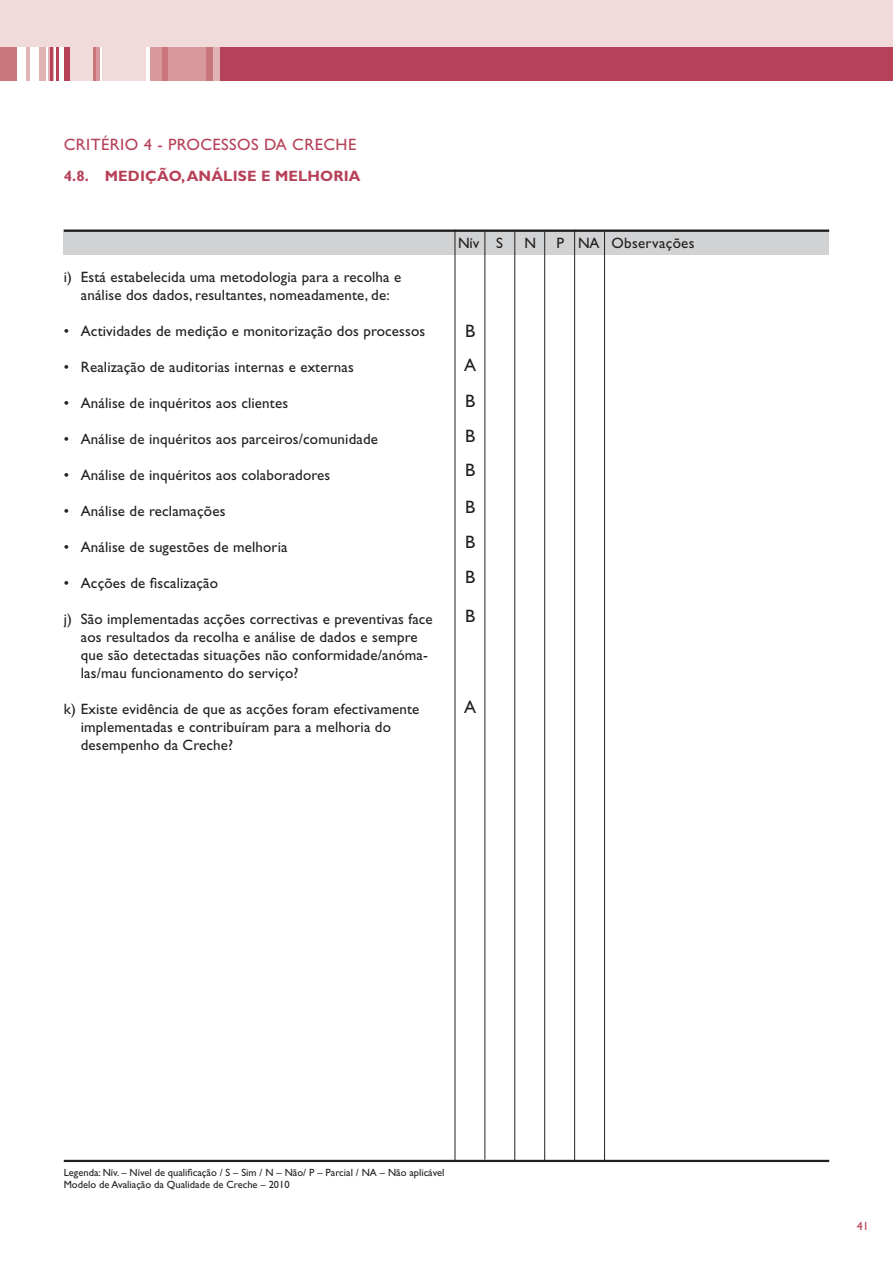
<style>
.page{position:relative;width:893px;height:1263px;background:#fff}
.page>*{position:absolute;margin:0;border:0;box-sizing:border-box;transform-origin:0 0}
.t1{font:18px/34.5px "Gill Sans";color:#231f20;text-align:justify}
.t2{font:16.5px "Gill Sans";letter-spacing:.025em;color:#b74158}
.t3{font:15px/18px "Gill Sans";letter-spacing:.01em;color:#231f20}
.t4{font:700 15px "Gill Sans";letter-spacing:.01em;color:#b74158}
.t5{font:12px "Gill Sans";color:#b74158}
.t6{font:10.5px/12.6px "Gill Sans";color:#231f20}
</style>
<div class="page">
<div style="left:220px;top:47px;width:673px;height:34px;background:#b74158"></div>
<div style="left:0;top:47px;width:17px;height:34px;background:#c8767c"></div>
<div style="left:69px;top:47px;width:24px;height:34px;background:#f0dbda"></div>
<div style="left:103px;top:47px;width:43px;height:34px;background:#f0dbda"></div>
<hr style="left:27px;top:47px;width:3px;height:34px;background:#e1b3b2">
<div style="left:39px;top:47px;width:7px;height:34px;background:#e1b3b2"></div>
<div style="left:48px;top:47px;width:5px;height:34px;background:#e1b3b2"></div>
<hr style="left:50px;top:47px;width:2px;height:34px;background:#b74158">
<hr style="left:56px;top:47px;width:3px;height:34px;background:#b74158">
<div style="left:64px;top:47px;width:5px;height:34px;background:#b74158"></div>
<hr style="left:93px;top:47px;width:3px;height:34px;background:#c8767c">
<hr style="left:96px;top:47px;width:4px;height:34px;background:#d6989a">
<div style="left:150px;top:47px;width:63px;height:34px;background:#d6989a"></div>
<div style="left:162px;top:47px;width:6px;height:34px;background:#c8767c"></div>
<div style="left:206px;top:47px;width:7px;height:34px;background:#c8767c"></div>
<div style="left:213px;top:47px;width:7px;height:34px;background:#e1b3b2"></div>
<div style="left:0;top:0;width:893px;height:47px;background:#f0dbda"></div>
<div style="left:64px;top:230px;width:765px;height:25px;background:#d1d2d4"></div>
<hr style="left:455px;top:230px;width:1px;height:931px;background:#231f20">
<hr style="left:484px;top:231px;width:1px;height:928px;background:#231f20">
<hr style="left:514px;top:231px;width:1px;height:930px;background:#231f20">
<hr style="left:544px;top:231px;width:1px;height:931px;background:#231f20">
<hr style="left:574px;top:230px;width:1px;height:932px;background:#231f20">
<hr style="left:604px;top:231px;width:1px;height:930px;background:#231f20">
<hr style="left:64px;top:230px;width:765px;height:2px;background:#231f20">
<hr style="left:64px;top:1160px;width:765px;height:2px;background:#231f20">
<p class="t2" style="left:64px;top:135px;width:294px">CRITÉRIO 4 - PROCESSOS DA CRECHE</p>
<p class="t4" style="left:64px;top:167px;width:298px">4.8. MEDIÇÃO, ANÁLISE E MELHORIA</p>
<p class="t3" style="left:64px;top:268px;width:339px;text-align:center">i) Está estabelecida uma metodologia para a recolha e análise dos dados, resultantes, nomeadamente, de:</p>
<p class="t3" style="left:64px;top:322px;width:363px">• Actividades de medição e monitorização dos processos</p>
<p class="t3" style="left:64px;top:358px;width:292px">• Realização de auditorias internas e externas</p>
<p class="t3" style="left:64px;top:394px;width:226px">• Análise de inquéritos aos clientes</p>
<p class="t3" style="left:64px;top:430px;width:316px">• Análise de inquéritos aos parceiros/comunidade</p>
<p class="t3" style="left:64px;top:466px;width:268px">• Análise de inquéritos aos colaboradores</p>
<p class="t3" style="left:64px;top:502px;width:163px">• Análise de reclamações</p>
<p class="t3" style="left:64px;top:538px;width:225px">• Análise de sugestões de melhoria</p>
<p class="t3" style="left:64px;top:574px;width:156px">• Acções de fiscalização</p>
<p class="t3" style="left:81px;top:610px;width:354px;text-indent:-17px">j) São implementadas acções correctivas e preventivas face aos resultados da recolha e análise de dados e sempre que são detectadas situações não conformidade/anóma&shy;las/mau funcionamento do serviço?</p>
<p class="t3" style="left:81px;top:700px;width:340px;text-indent:-17px">k) Existe evidência de que as acções foram efectivamente implementadas e contribuíram para a melhoria do desempenho da Creche?</p>
<p class="t3" style="left:458px;top:234px;width:47px">Nív S</p>
<p class="t3" style="left:524px;top:234px;width:13px">N</p>
<p class="t3" style="left:556px;top:234px;width:140px">P NA Observações</p>
<p class="t1" style="left:464px;top:315px;width:14px;line-height:33.6px">B<br>A</p>
<p class="t1" style="left:465px;top:384px;width:12px">B B B</p>
<p class="t1" style="left:465px;top:490px;width:12px;line-height:35.1px">B B B</p>
<p class="t1" style="left:465px;top:599px;width:12px">B</p>
<p class="t1" style="left:464px;top:689px;width:14px">A</p>
<p class="t6" style="left:64px;top:1166px;width:382px">Legenda: Nív. – Nível de qualificação / S – Sim / N – Não/ P – Parcial / NA – Não aplicável<br>Modelo de Avaliação da Qualidade de Creche – 2010</p>
<p class="t5" style="left:857px;top:1219px;width:13px">41</p>
</div>
